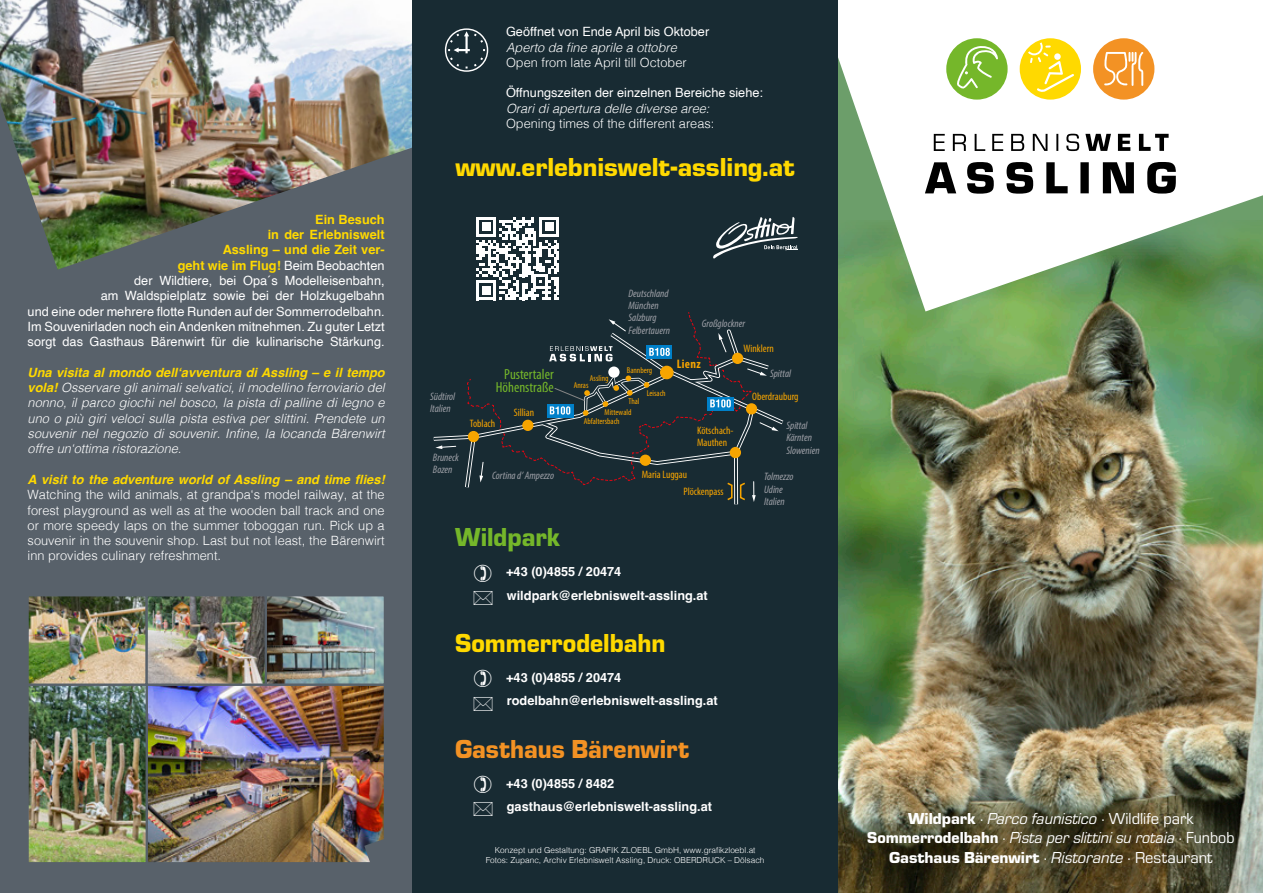
<style>
.page{position:relative;width:1263px;height:893px;background:#fff}
.page>*{position:absolute;margin:0;border:0;box-sizing:border-box;transform-origin:0 0}
.t1{font:900 27px "Eurostile";color:#ffd900}
.t2{font:900 27px "Eurostile";color:#f39224;scale:.95 1}
.t3{font:900 27px "Eurostile";color:#ffd900;scale:.95 1}
.t4{font:900 27px "Eurostile";color:#75b72a;scale:.95 1}
.t5{font:italic 16.5px/19.8px "Eurostile";color:#fff;text-align:center}
.t6{font:condensed 14.55px/12.3px "Myriad Pro";color:#75b72a;text-align:center}
.t7{font:12.75px/15.3px "Helvetica";color:#fff;text-align:right}
.t8{font:italic 300 12.75px/15.3px "Helvetica";color:#fff;text-align:justify}
.t9{font:300 12.75px/15.3px "Helvetica";color:#fff;text-align:justify}
.t10{font:700 12.75px/23.4px "Helvetica";color:#fff}
.t11{font:italic 700 12.75px "Helvetica";color:#ffd900}
.t12{font:700 condensed 12.3px "Myriad Pro";letter-spacing:.025em;color:#f7a500}
.t13{font:italic condensed 10.8px/12.5px "Myriad Pro";color:#9ea0a7}
.t14{font:condensed 10.8px/12.3px "Myriad Pro";color:#f7a500}
.t15{font:condensed 8.55px/10.9px "Myriad Pro";color:#f7a500}
.t16{font:300 8.25px/9.9px "Helvetica";color:#fff;text-align:center}
.s1{font-weight:700;color:#ffd900}
.s2{font-weight:900;font-style:normal}
.s3{font-style:normal}
</style>
<div class="page">
<div style="left:0;top:0;width:412px;height:893px;background:#58616a"></div>
<img style="left:0;top:0;width:412px;height:270px">
<img style="left:838px;top:311px;width:425px;height:582px">
<svg style="left:838px;top:38px;width:425px;height:273px"></svg>
<svg style="left:934px;top:134px;width:11px;height:17px"></svg>
<svg style="left:953px;top:134px;width:13px;height:17px"></svg>
<svg style="left:975px;top:134px;width:10px;height:17px"></svg>
<svg style="left:992px;top:134px;width:11px;height:17px"></svg>
<svg style="left:1011px;top:134px;width:13px;height:17px"></svg>
<svg style="left:1033px;top:134px;width:14px;height:17px"></svg>
<svg style="left:1056px;top:134px;width:2px;height:17px"></svg>
<svg style="left:1066px;top:134px;width:13px;height:17px"></svg>
<svg style="left:1085px;top:134px;width:26px;height:17px"></svg>
<svg style="left:1118px;top:134px;width:12px;height:17px"></svg>
<svg style="left:1139px;top:134px;width:29px;height:17px"></svg>
<svg style="left:925px;top:162px;width:31px;height:31px"></svg>
<svg style="left:967px;top:162px;width:27px;height:32px"></svg>
<svg style="left:1006px;top:162px;width:27px;height:32px"></svg>
<svg style="left:1046px;top:162px;width:22px;height:31px"></svg>
<div style="left:1080px;top:162px;width:9px;height:31px;background:#000"></div>
<svg style="left:1103px;top:162px;width:31px;height:31px"></svg>
<svg style="left:1147px;top:162px;width:29px;height:32px"></svg>
<div style="left:1093px;top:38px;width:61px;height:62px;background:#f39224;border-radius:50%"></div>
<svg style="left:1104px;top:52px;width:39px;height:34px"></svg>
<div style="left:1020px;top:38px;width:61px;height:62px;background:#ffd900;border-radius:50%"></div>
<svg style="left:1028px;top:42px;width:46px;height:50px"></svg>
<div style="left:946px;top:38px;width:61px;height:62px;background:#75b72a;border-radius:50%"></div>
<svg style="left:956px;top:44px;width:42px;height:45px"></svg>
<div style="left:412px;top:0;width:426px;height:893px;background:#182b33"></div>
<svg style="left:476px;top:217px;width:83px;height:83px"></svg>
<hr style="left:734px;top:456px;width:4px;height:48px;background:#d4d8d9">
<hr style="left:735px;top:456px;width:2px;height:48px;background:#182b33">
<svg style="left:433px;top:312px;width:351px;height:190px"></svg>
<div style="left:640px;top:455px;width:11px;height:11px;background:#f7a500;border-radius:50%"></div>
<div style="left:732px;top:353px;width:11px;height:11px;background:#f7a500;border-radius:50%"></div>
<div style="left:746px;top:403px;width:11px;height:11px;background:#f7a500;border-radius:50%"></div>
<svg style="left:713px;top:217px;width:85px;height:42px"></svg>
<img style="left:30px;top:597px;width:353px;height:264px">
<div style="left:146px;top:683px;width:240px;height:181px;border:2px solid #58616a"></div>
<div style="left:27px;top:683px;width:121px;height:181px;border:2px solid #58616a"></div>
<div style="left:265px;top:594px;width:121px;height:92px;border:2px solid #58616a"></div>
<div style="left:27px;top:594px;width:121px;height:92px;border:2px solid #58616a"></div>
<div style="left:146px;top:594px;width:121px;height:92px;border:2px solid #58616a"></div>
<svg style="left:364px;top:835px;width:22px;height:29px"></svg>
<p class="t7" style="left:28px;top:212px;width:359px"><span class="s1">Ein Besuch<br>in der Erlebniswelt<br>Assling – und die Zeit ver-<br>geht wie im Flug!</span> Beim Beobachten<br>der Wildtiere, bei Opa´s Modelleisenbahn,<br>am Waldspielplatz sowie bei der Holzkugelbahn<br>und eine oder mehrere flotte Runden auf der Sommerrodelbahn.<br>Im Souvenirladen noch ein Andenken mitnehmen. Zu guter Letzt sorgt das Gasthaus Bärenwirt für die kulinarische Stärkung.</p>
<p class="t8" style="left:28px;top:364px;width:359px"><span class="s1">Una visita al mondo dell‘avventura di Assling – e il tempo vola!</span> Osservare gli animali selvatici, il modellino ferroviario del nonno, il parco giochi nel bosco, la pista di palline di legno e uno o più giri veloci sulla pista estiva per slittini. Prendete un souvenir nel negozio di souvenir. Infine, la locanda Bärenwirt offre un‘ottima ristorazione.</p>
<p class="t11" style="left:28px;top:472px;width:359px">A visit to the adventure world of Assling – and time flies!</p>
<p class="t9" style="left:28px;top:486px;width:359px">Watching the wild animals, at grandpa‘s model railway, at the forest playground as well as at the wooden ball track and one or more speedy laps on the summer toboggan run. Pick up a souvenir in the souvenir shop. Last but not least, the Bärenwirt inn provides culinary refreshment.</p>
<p class="t7" style="left:506px;top:24px;width:205px">Geöffnet von Ende April bis Oktober</p>
<p class="t8" style="left:506px;top:39px;width:172px">Aperto da fine aprile a ottobre</p>
<p class="t9" style="left:506px;top:54px;width:182px">Open from late April till October</p>
<p class="t7" style="left:506px;top:86px;width:259px">Öffnungszeiten der einzelnen Bereiche siehe:</p>
<p class="t8" style="left:506px;top:100px;width:205px">Orari di apertura delle diverse aree:</p>
<p class="t9" style="left:506px;top:115px;width:210px">Opening times of the different areas:</p>
<h1 class="t1" style="left:455px;top:147px;width:341px">www.erlebniswelt-assling.at</h1>
<p class="t13" style="left:430px;top:390px;width:27px">Südtirol<br>Italien</p>
<p class="t13" style="left:433px;top:451px;width:28px">Bruneck<br>Bozen</p>
<p class="t6" style="left:496px;top:369px;width:59px">Pustertaler<br>Höhenstraße</p>
<p class="t14" style="left:470px;top:417px;width:27px">Toblach</p>
<p class="t14" style="left:514px;top:406px;width:22px">Sillian</p>
<p class="t13" style="left:492px;top:469px;width:63px">Cortina d’ Ampezzo</p>
<p class="t13" style="left:628px;top:287px;width:43px">Deutschland<br>München<br>Salzburg<br>Felbertauern</p>
<p class="t13" style="left:702px;top:317px;width:45px">Großglockner</p>
<p class="t14" style="left:744px;top:342px;width:32px">Winklern</p>
<p class="t15" style="left:590px;top:373px;width:20px">Assling</p>
<p class="t15" style="left:574px;top:380px;width:16px">Anras</p>
<p class="t15" style="left:627px;top:365px;width:27px">Bannberg</p>
<p class="t15" style="left:647px;top:388px;width:21px">Leisach</p>
<p class="t15" style="left:605px;top:396px;width:36px;text-indent:24px">Thal<br>Mittewald</p>
<p class="t15" style="left:584px;top:416px;width:38px">Abfaltersbach</p>
<p class="t12" style="left:677px;top:356px;width:25px">Lienz</p>
<p class="t14" style="left:697px;top:425px;width:38px">Kötschach-<br>Mauthen</p>
<p class="t14" style="left:642px;top:468px;width:47px">Maria Luggau</p>
<p class="t14" style="left:683px;top:485px;width:42px">Plöckenpass</p>
<p class="t13" style="left:770px;top:367px;width:23px">Spittal</p>
<p class="t14" style="left:752px;top:391px;width:48px">Oberdrauburg</p>
<p class="t13" style="left:786px;top:419px;width:35px">Spittal<br>Kärnten<br>Slowenien</p>
<p class="t13" style="left:764px;top:470px;width:31px">Tolmezzo<br>Udine<br>Italien</p>
<h1 class="t4" style="left:455px;top:518px;width:112px">Wildpark</h1>
<p class="t10" style="left:506px;top:562px;width:203px">+43 (0)4855 / 20474 wildpark@erlebniswelt-assling.at</p>
<h1 class="t3" style="left:455px;top:624px;width:223px">Sommerrodelbahn</h1>
<p class="t10" style="left:506px;top:667px;width:213px">+43 (0)4855 / 20474 rodelbahn@erlebniswelt-assling.at</p>
<h1 class="t2" style="left:455px;top:729px;width:248px">Gasthaus Bärenwirt</h1>
<p class="t10" style="left:506px;top:773px;width:207px">+43 (0)4855 / 8482 gasthaus@erlebniswelt-assling.at</p>
<p class="t16" style="left:486px;top:845px;width:280px">Konzept und Gestaltung: GRAFIK ZLOEBL GmbH, www.grafikzloebl.at<br>Fotos: Zupanc, Archiv Erlebniswelt Assling, Druck: OBERDRUCK – Dölsach</p>
<p class="t5" style="left:867px;top:807px;width:369px"><span class="s2">Wildpark</span> <span class="s3">·</span> Parco faunistico <span class="s3">· Wildlife park<br></span><span class="s2">Sommerrodelbahn</span> <span class="s3">·</span> Pista per slittini su rotaia <span class="s3">· Funbob<br></span><span class="s2">Gasthaus Bärenwirt</span> <span class="s3">·</span> Ristorante <span class="s3">· Restaurant</span></p>
</div>
